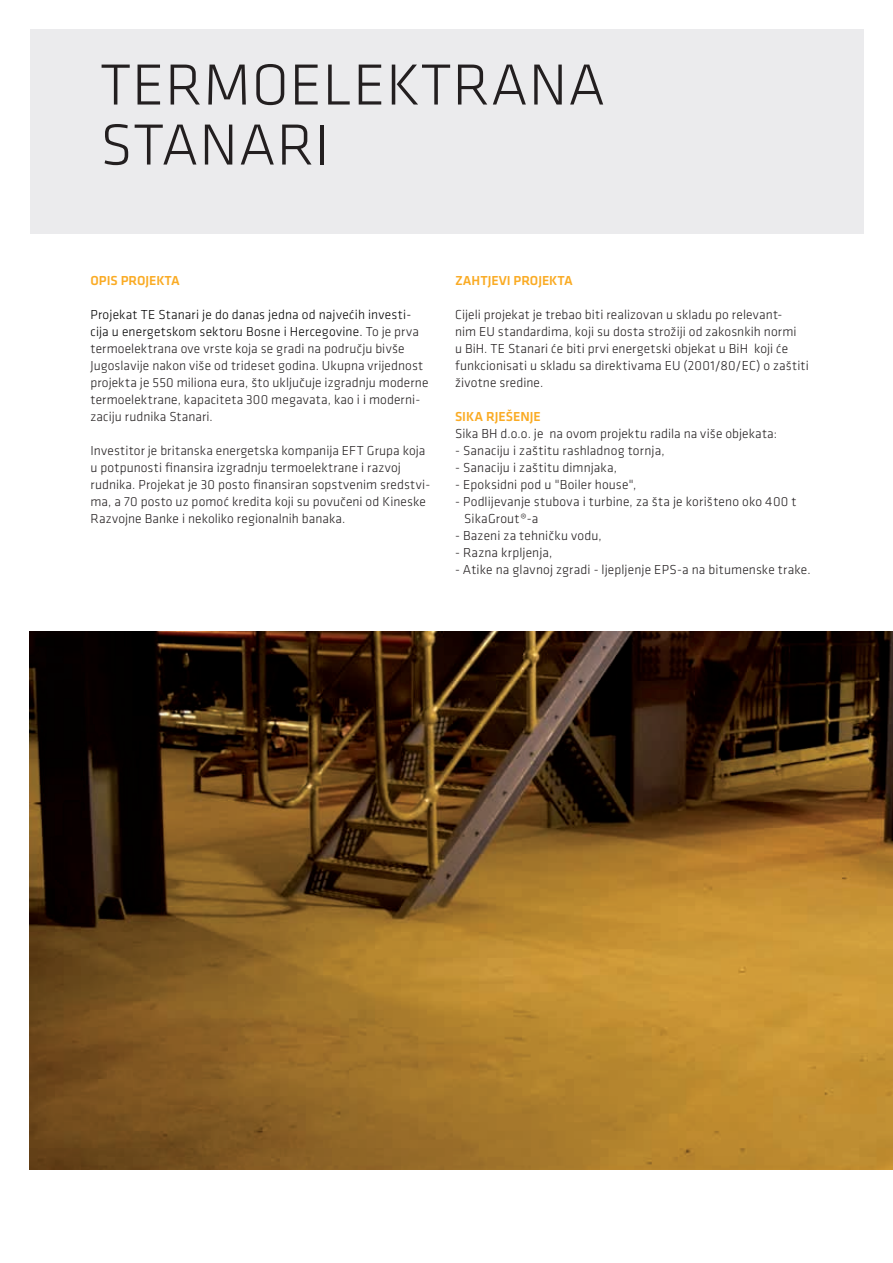
<style>
.page{position:relative;width:893px;height:1263px;background:#fff}
.page>*{position:absolute;margin:0;border:0;box-sizing:border-box;transform-origin:0 0}
.t1{font:300 60px/60px "Klavika";letter-spacing:.015em;color:#231f20}
.t2{font:300 13.5px/17px "Klavika";letter-spacing:.01em;color:#231f20}
.t3{font:500 13.5px "Klavika";color:#faab24}
.s1{color:#000}
</style>
<div class="page">
<div style="left:30px;top:30px;width:833px;height:204px;background:#e6e7e9"></div>
<img style="left:30px;top:631px;width:863px;height:538px">
<h1 class="t1" style="left:100px;top:54px;width:507px">TERMOELEKTRANA<br>STANARI</h1>
<p class="t3" style="left:91px;top:271px;width:91px">OPIS PROJEKTA</p>
<p class="t2" style="left:91px;top:306px;width:340px"><span class="s1">Projekat TE Stanari je do danas jedna od najvećih investi&shy;cija u energetskom sektoru Bosne i Hercegovine.</span> To je prva termoelektrana ove vrste koja se gradi na području bivše Jugoslavije nakon više od trideset godina. Ukupna vrijednost projekta je 550 miliona eura, što uključuje izgradnju moderne termoelektrane, kapaciteta 300 megavata, kao i i moderni&shy;zaciju rudnika Stanari.</p>
<p class="t2" style="left:91px;top:442px;width:341px">Investitor je britanska energetska kompanija EFT Grupa koja u potpunosti finansira izgradnju termoelektrane i razvoj rudnika. Projekat je 30 posto finansiran sopstvenim sredstvi&shy;ma, a 70 posto uz pomoć kredita koji su povučeni od Kineske Razvojne Banke i nekoliko regionalnih banaka.</p>
<p class="t3" style="left:455px;top:271px;width:119px">ZAHTJEVI PROJEKTA</p>
<p class="t2" style="left:455px;top:306px;width:355px">Cijeli projekat je trebao biti realizovan u skladu po relevant-<br>nim EU standardima, koji su dosta strožiji od zakosnkih normi<br>u BiH. TE Stanari će biti prvi energetski objekat u BiH koji će funkcionisati u skladu sa direktivama EU (2001/80/EC) o zaštiti životne sredine.</p>
<p class="t3" style="left:455px;top:407px;width:87px">SIKA RJEŠENJE</p>
<p class="t2" style="left:455px;top:425px;width:324px">Sika BH d.o.o. je na ovom projektu radila na više objekata:</p>
<p class="t2" style="left:455px;top:442px;width:211px">- Sanaciju i zaštitu rashladnog tornja,</p>
<p class="t2" style="left:455px;top:459px;width:164px">- Sanaciju i zaštitu dimnjaka,</p>
<p class="t2" style="left:455px;top:476px;width:183px">- Epoksidni pod u "Boiler house",</p>
<p class="t2" style="left:464px;top:493px;width:334px;text-indent:-9px">- Podlijevanje stubova i turbine, za šta je korišteno oko 400 t<br>SikaGrout®-a</p>
<p class="t2" style="left:455px;top:527px;width:148px">- Bazeni za tehničku vodu,</p>
<p class="t2" style="left:455px;top:544px;width:99px">- Razna krpljenja,</p>
<p class="t2" style="left:455px;top:561px;width:357px">- Atike na glavnoj zgradi - ljepljenje EPS-a na bitumenske trake.</p>
</div>
